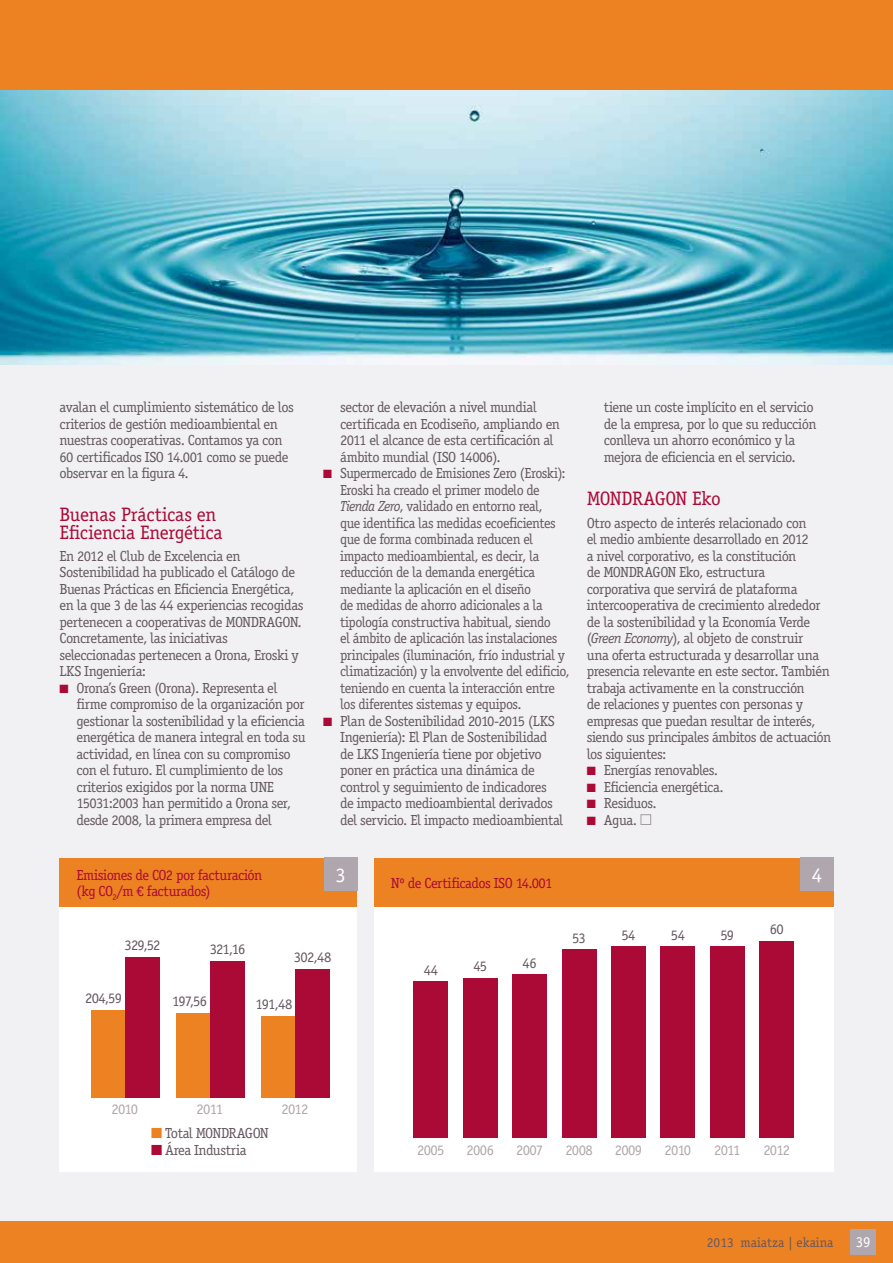
<style>
.page{position:relative;width:893px;height:1263px;background:#fff}
.page>*{position:absolute;margin:0;border:0;box-sizing:border-box;transform-origin:0 0}
.t1{font:20.7px "Officina Serif Std";color:#fff}
.t2{font:19.5px/18px "Officina Serif Std";letter-spacing:-.015em;color:#ab0936}
.t3{font:15px "Officina Serif Std";color:#fff}
.t4{font:14.7px/16.5px "Officina Serif Std";letter-spacing:-.035em;color:#655861}
.t5{font:14.7px/16.5px "Officina Serif Std";letter-spacing:-.035em;color:#ab0936}
.t6{font:14.7px "Officina Serif Std";letter-spacing:-.05em;color:#afa7ad}
.t7{font:13.5px "Officina Serif Std";color:#655861}
.s1{color:#ab0936}
.s2{font-style:italic}
.s3{color:#ed8223}
</style>
<div class="page">
<div style="left:0;top:89px;width:893px;height:1131px;background:#f1f1f3"></div>
<div style="left:0;top:0;width:893px;height:89px;background:#ed8223"></div>
<div style="left:0;top:1221px;width:893px;height:42px;background:#ed8223"></div>
<div style="left:850px;top:1229px;width:26px;height:26px;background:#afa7ad"></div>
<div style="left:640px;top:814px;width:11px;height:11px;border:1px solid #a39da0"></div>
<div style="left:60px;top:858px;width:297px;height:49px;background:#ed8223"></div>
<div style="left:374px;top:858px;width:459px;height:49px;background:#ed8223"></div>
<div style="left:324px;top:858px;width:33px;height:33px;background:#afa7ad"></div>
<div style="left:800px;top:858px;width:33px;height:33px;background:#afa7ad"></div>
<div style="left:60px;top:907px;width:297px;height:264px;background:#fff"></div>
<div style="left:374px;top:907px;width:459px;height:264px;background:#fff"></div>
<div style="left:414px;top:981px;width:34px;height:156px;background:#ab0936"></div>
<div style="left:463px;top:978px;width:34px;height:159px;background:#ab0936"></div>
<div style="left:513px;top:974px;width:34px;height:163px;background:#ab0936"></div>
<div style="left:562px;top:949px;width:34px;height:188px;background:#ab0936"></div>
<div style="left:611px;top:946px;width:34px;height:191px;background:#ab0936"></div>
<div style="left:661px;top:946px;width:34px;height:191px;background:#ab0936"></div>
<div style="left:710px;top:946px;width:34px;height:191px;background:#ab0936"></div>
<div style="left:760px;top:941px;width:34px;height:196px;background:#ab0936"></div>
<div style="left:177px;top:1014px;width:34px;height:84px;background:#ed8223"></div>
<div style="left:92px;top:1011px;width:34px;height:87px;background:#ed8223"></div>
<div style="left:262px;top:1016px;width:34px;height:82px;background:#ed8223"></div>
<div style="left:211px;top:961px;width:34px;height:137px;background:#ab0936"></div>
<div style="left:126px;top:958px;width:34px;height:140px;background:#ab0936"></div>
<div style="left:296px;top:969px;width:34px;height:129px;background:#ab0936"></div>
<img style="left:0;top:90px;width:893px;height:274px">
<p class="t4" style="left:60px;top:399px;width:236px">avalan el cumplimiento sistemático de los criterios de gestión medioambiental en nuestras cooperativas. Contamos ya con 60 certificados ISO 14.001 como se puede observar en la figura 4.</p>
<h2 class="t2" style="left:60px;top:505px;width:164px">Buenas Prácticas en<br>Eficiencia Energética</h2>
<p class="t4" style="left:60px;top:548px;width:246px">En 2012 el Club de Excelencia en Sostenibilidad ha publicado el Catálogo de Buenas Prácticas en Eficiencia Energética, en la que 3 de las 44 experiencias recogidas pertenecen a cooperativas de MONDRAGON.<br>Concretamente, las iniciativas seleccionadas pertenecen a Orona, Eroski y LKS Ingeniería:</p>
<p class="t4" style="left:77px;top:680px;width:231px;text-indent:-17px"><span class="s1">■</span> Orona’s Green (Orona). Representa el firme compromiso de la organización por gestionar la sostenibilidad y la eficiencia energética de manera integral en toda su actividad, en línea con su compromiso con el futuro. El cumplimiento de los criterios exigidos por la norma UNE 15031:2003 han permitido a Orona ser, desde 2008, la primera empresa del</p>
<p class="t4" style="left:340px;top:399px;width:221px">sector de elevación a nivel mundial certificada en Ecodiseño, ampliando en 2011 el alcance de esta certificación al ámbito mundial (ISO 14006).</p>
<p class="t4" style="left:340px;top:465px;width:231px;text-indent:-17px"><span class="s1">■</span> Supermercado de Emisiones Zero (Eroski):<br>Eroski ha creado el primer modelo de <span class="s2">Tienda Zero</span>, validado en entorno real,<br>que identifica las medidas ecoeficientes que de forma combinada reducen el impacto medioambiental, es decir, la reducción de la demanda energética mediante la aplicación en el diseño<br>de medidas de ahorro adicionales a la tipología constructiva habitual, siendo<br>el ámbito de aplicación las instalaciones principales (iluminación, frío industrial y climatización) y la envolvente del edificio, teniendo en cuenta la interacción entre los diferentes sistemas y equipos.</p>
<p class="t4" style="left:340px;top:713px;width:225px;text-indent:-17px"><span class="s1">■</span> Plan de Sostenibilidad 2010-2015 (LKS Ingeniería): El Plan de Sostenibilidad de LKS Ingeniería tiene por objetivo poner en práctica una dinámica de control y seguimiento de indicadores de impacto medioambiental derivados del servicio. El impacto medioambiental</p>
<p class="t4" style="left:604px;top:399px;width:214px">tiene un coste implícito en el servicio de la empresa, por lo que su reducción conlleva un ahorro económico y la mejora de eficiencia en el servicio.</p>
<h2 class="t2" style="left:587px;top:489px;width:135px">MONDRAGON Eko</h2>
<p class="t4" style="left:587px;top:515px;width:246px">Otro aspecto de interés relacionado con<br>el medio ambiente desarrollado en 2012<br>a nivel corporativo, es la constitución<br>de MONDRAGON Eko, estructura corporativa que servirá de plataforma intercooperativa de crecimiento alrededor de la sostenibilidad y la Economía Verde (<span class="s2">Green Economy</span>), al objeto de construir<br>una oferta estructurada y desarrollar una presencia relevante en este sector. También trabaja activamente en la construcción<br>de relaciones y puentes con personas y empresas que puedan resultar de interés, siendo sus principales ámbitos de actuación los siguientes:</p>
<p class="t4" style="left:587px;top:762px;width:133px"><span class="s1">■</span> Energías renovables.</p>
<p class="t4" style="left:587px;top:779px;width:138px"><span class="s1">■</span> Eficiencia energética.</p>
<p class="t4" style="left:587px;top:795px;width:72px"><span class="s1">■</span> Residuos.</p>
<p class="t4" style="left:587px;top:812px;width:52px"><span class="s1">■</span> Agua.</p>
<h1 class="t1" style="left:336px;top:863px;width:12px">3</h1>
<h1 class="t1" style="left:812px;top:863px;width:12px">4</h1>
<p class="t5" style="left:77px;top:866px;width:187px">Emisiones de CO2 por facturación (kg CO<sub>2</sub>/m € facturados)</p>
<p class="t5" style="left:391px;top:875px;width:163px">Nº de Certificados ISO 14.001</p>
<p class="t4" style="left:125px;top:937px;width:37px">329,52</p>
<p class="t4" style="left:210px;top:941px;width:37px">321,16</p>
<p class="t4" style="left:294px;top:948px;width:39px">302,48</p>
<p class="t4" style="left:85px;top:990px;width:38px">204,59</p>
<p class="t4" style="left:172px;top:993px;width:36px">197,56</p>
<p class="t4" style="left:255px;top:995px;width:38px">191,48</p>
<p class="t6" style="left:111px;top:1101px;width:28px">2010</p>
<p class="t6" style="left:197px;top:1101px;width:28px">2011</p>
<p class="t6" style="left:281px;top:1101px;width:28px">2012</p>
<p class="t4" style="left:151px;top:1125px;width:119px"><span class="s3">■</span> Total MONDRAGON</p>
<p class="t4" style="left:151px;top:1142px;width:97px"><span class="s1">■</span> Área Industria</p>
<p class="t4" style="left:424px;top:961px;width:16px">44</p>
<p class="t4" style="left:473px;top:958px;width:15px">45</p>
<p class="t4" style="left:523px;top:954px;width:16px">46</p>
<p class="t4" style="left:572px;top:929px;width:15px">53</p>
<p class="t4" style="left:621px;top:926px;width:16px">54</p>
<p class="t4" style="left:671px;top:926px;width:16px">54</p>
<p class="t4" style="left:720px;top:926px;width:15px">59</p>
<p class="t4" style="left:770px;top:921px;width:16px">60</p>
<p class="t6" style="left:417px;top:1141px;width:29px">2005</p>
<p class="t6" style="left:467px;top:1141px;width:29px">2006</p>
<p class="t6" style="left:516px;top:1141px;width:29px">2007</p>
<p class="t6" style="left:565px;top:1141px;width:29px">2008</p>
<p class="t6" style="left:615px;top:1141px;width:29px">2009</p>
<p class="t6" style="left:665px;top:1141px;width:28px">2010</p>
<p class="t6" style="left:714px;top:1141px;width:28px">2011</p>
<p class="t6" style="left:763px;top:1141px;width:28px">2012</p>
<p class="t7" style="left:707px;top:1234px;width:128px">2013 maiatza | ekaina</p>
<p class="t3" style="left:856px;top:1233px;width:16px">39</p>
</div>
